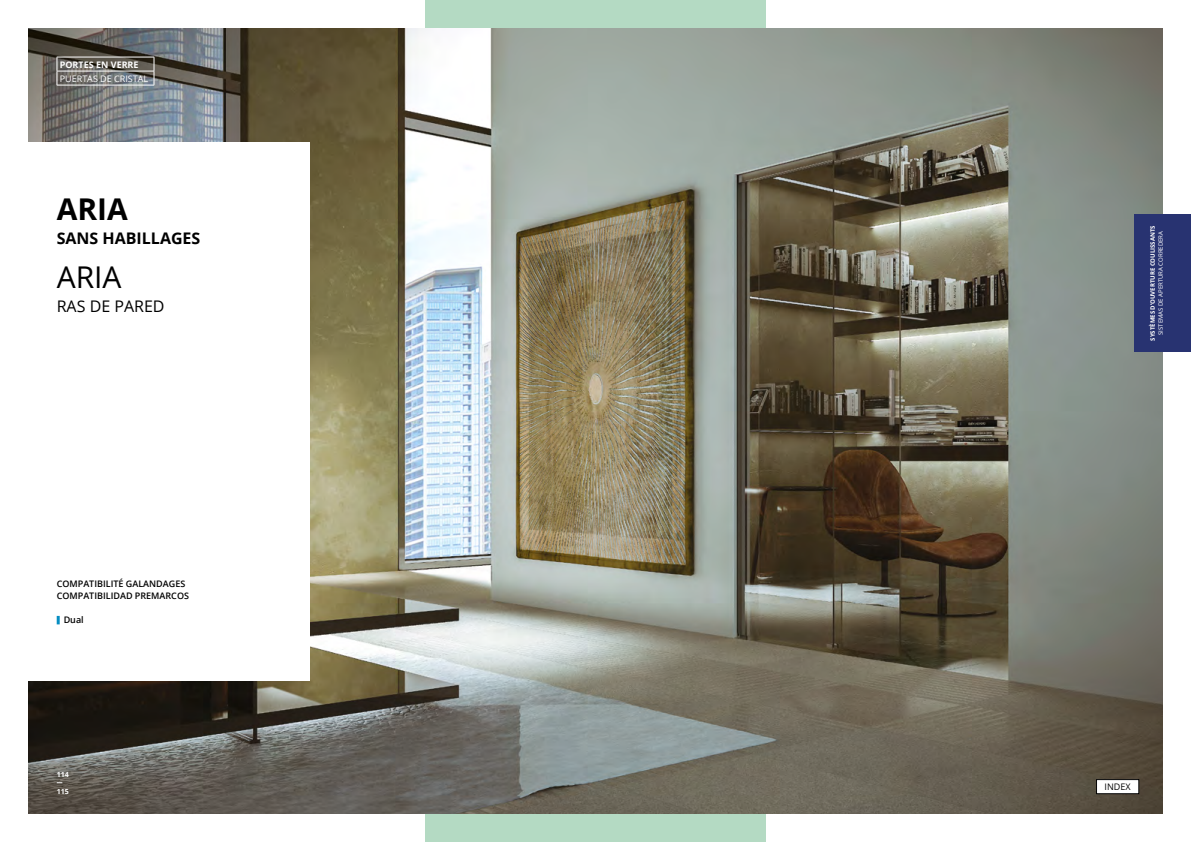
<style>
.page{position:relative;width:1191px;height:842px;background:#fff}
.page>*{position:absolute;margin:0;border:0;box-sizing:border-box;transform-origin:0 0}
.t1{font:700 30px "Open Sans";color:#000}
.t2{font:30px "Open Sans";color:#000}
.t3{font:700 16px "Open Sans";color:#000}
.t4{font:16px "Open Sans";color:#000}
.t5{font:600 9px/12px "Open Sans";color:#000}
.t6{font:9px "Open Sans";color:#fff}
.t7{font:700 9px "Open Sans";color:#fff}
.t8{font:9px "Open Sans";color:#000}
.t9{font:700 7px "Open Sans";color:#fff}
.t10{font:700 6px "Open Sans";color:#fff}
.t11{font:6px "Open Sans";color:#fff}
</style>
<div class="page">
<div style="left:425px;top:0;width:340px;height:842px;background:#b4dac3"></div>
<img style="left:28px;top:28px;width:1134px;height:786px">
<div style="left:0;top:142px;width:309px;height:538px;background:#fff"></div>
<div style="left:1134px;top:214px;width:57px;height:138px;background:#283371"></div>
<svg style="left:57px;top:616px;width:3px;height:8px"></svg>
<hr style="left:57px;top:57px;width:97px;height:1px;background:#fff">
<hr style="left:57px;top:71px;width:97px;height:1px;background:#fff">
<svg style="left:57px;top:57px;width:1px;height:28px"></svg>
<svg style="left:154px;top:57px;width:1px;height:28px"></svg>
<hr style="left:57px;top:85px;width:97px;height:1px;background:#fff">
<div style="left:1096px;top:779px;width:42px;height:15px;background:#fff"></div>
<div style="left:1096px;top:779px;width:43px;height:15px;border:1px solid #000"></div>
<p class="t7" style="left:60px;top:58px;width:80px">PORTES EN VERRE</p>
<p class="t6" style="left:60px;top:72px;width:90px">PUERTAS DE CRISTAL</p>
<h1 class="t1" style="left:57px;top:188px;width:73px">ARIA</h1>
<h2 class="t3" style="left:57px;top:227px;width:145px">SANS HABILLAGES</h2>
<h1 class="t2" style="left:57px;top:256px;width:66px">ARIA</h1>
<h2 class="t4" style="left:57px;top:295px;width:109px">RAS DE PARED</h2>
<p class="t5" style="left:57px;top:578px;width:134px">COMPATIBILITÉ GALANDAGES<br>COMPATIBILIDAD PREMARCOS</p>
<p class="t5" style="left:64px;top:614px;width:22px">Dual</p>
<p class="t9" style="left:57px;top:769px;width:13px">114</p>
<p class="t9" style="left:57px;top:786px;width:13px">115</p>
<p class="t10" style="left:1148px;top:341px;width:117px;rotate:-90deg">SYSTÈMES D’OUVERTURE COULISSANTS</p>
<p class="t11" style="left:1156px;top:335px;width:105px;rotate:-90deg">SISTEMAS DE APERTURA CORREDERA</p>
<p class="t8" style="left:1104px;top:780px;width:28px">INDEX</p>
</div>
